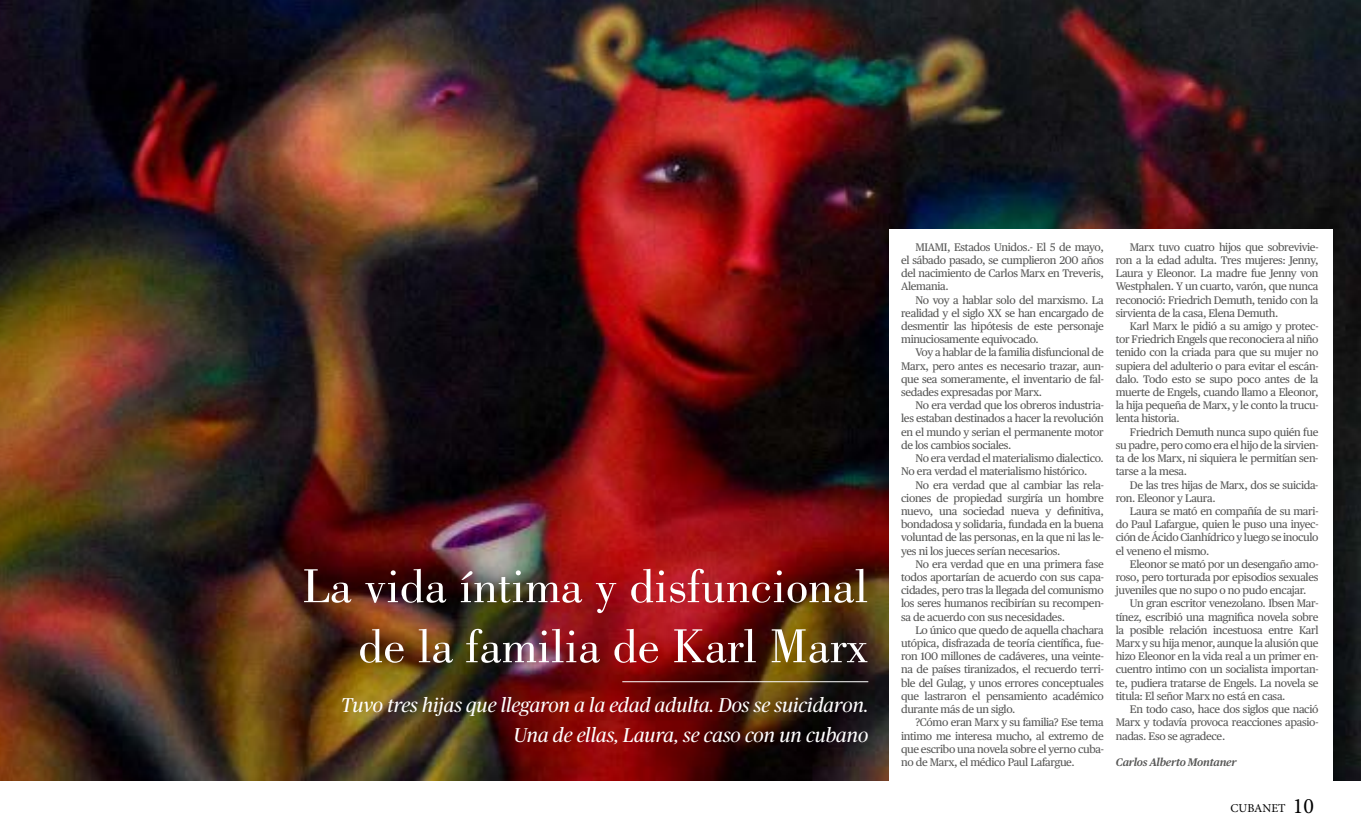
<style>
.page{position:relative;width:1361px;height:837px;background:#fff}
.page>*{position:absolute;margin:0;border:0;box-sizing:border-box;transform-origin:0 0}
.t1{font:50px/60px "Bodoni BT";color:#fff;text-align:right}
.t2{font:italic 20px/30px "Publico";color:#fff;text-align:right}
.t3{font:12px "Minion Pro";color:#000}
.t4{font:11px/13.2px "Publico Text";letter-spacing:-.03em;color:#575756;text-align:justify}
.t5{font:italic 600 11px "Publico Text";letter-spacing:-.02em;color:#575756}
.s1{font-size:22px}
</style>
<div class="page">
<img style="left:0;top:0;width:1361px;height:780px">
<div style="left:889px;top:229px;width:443px;height:562px;background:#fff"></div>
<hr style="left:622px;top:681px;width:246px;height:1px;background:#fff">
<h1 class="t1" style="left:302px;top:554px;width:567px">La vida íntima y disfuncional de la familia de Karl Marx</h1>
<h2 class="t2" style="left:341px;top:690px;width:529px">Tuvo tres hijas que llegaron a la edad adulta. Dos se suicidaron.<br>Una de ellas, Laura, se caso con un cubano</h2>
<p class="t4" style="left:901px;top:240px;width:204px;text-indent:14px">MIAMI, Estados Unidos.- El 5 de mayo, el sábado pasado, se cumplieron 200 años del nacimiento de Carlos Marx en Treveris, Alemania.</p>
<p class="t4" style="left:901px;top:293px;width:204px;text-indent:14px">No voy a hablar solo del marxismo. La realidad y el siglo XX se han encargado de desmentir las hipótesis de este personaje minuciosamente equivocado.</p>
<p class="t4" style="left:901px;top:346px;width:204px;text-indent:14px">Voy a hablar de la familia disfuncional de Marx, pero antes es necesario trazar, aun&shy;que sea someramente, el inventario de fal&shy;sedades expresadas por Marx.</p>
<p class="t4" style="left:901px;top:398px;width:204px;text-indent:14px">No era verdad que los obreros industria&shy;les estaban destinados a hacer la revolución en el mundo y serian el permanente motor de los cambios sociales.</p>
<p class="t4" style="left:901px;top:451px;width:204px;text-indent:14px">No era verdad el materialismo dialectico.<br>No era verdad el materialismo histórico.</p>
<p class="t4" style="left:901px;top:478px;width:204px;text-indent:14px">No era verdad que al cambiar las rela&shy;ciones de propiedad surgiría un hombre nuevo, una sociedad nueva y definitiva, bondadosa y solidaria, fundada en la buena voluntad de las personas, en la que ni las le&shy;yes ni los jueces serían necesarios.</p>
<p class="t4" style="left:901px;top:557px;width:204px;text-indent:14px">No era verdad que en una primera fase todos aportarían de acuerdo con sus capa&shy;cidades, pero tras la llegada del comunismo los seres humanos recibirían su recompen&shy;sa de acuerdo con sus necesidades.</p>
<p class="t4" style="left:901px;top:623px;width:204px;text-indent:14px">Lo único que quedo de aquella chachara utópica, disfrazada de teoría científica, fue&shy;ron 100 millones de cadáveres, una veinte&shy;na de países tiranizados, el recuerdo terri&shy;ble del Gulag, y unos errores conceptuales que lastraron el pensamiento académico durante más de un siglo.</p>
<p class="t4" style="left:901px;top:715px;width:204px;text-indent:14px">?Cómo eran Marx y su familia? Ese tema intimo me interesa mucho, al extremo de que escribo una novela sobre el yerno cuba&shy;no de Marx, el médico Paul Lafargue.</p>
<p class="t4" style="left:1116px;top:240px;width:204px;text-indent:14px">Marx tuvo cuatro hijos que sobrevivie&shy;ron a la edad adulta. Tres mujeres: Jenny, Laura y Eleonor. La madre fue Jenny von Westphalen. Y un cuarto, varón, que nunca reconoció: Friedrich Demuth, tenido con la sirvienta de la casa, Elena Demuth.</p>
<p class="t4" style="left:1116px;top:319px;width:204px;text-indent:14px">Karl Marx le pidió a su amigo y protec&shy;tor Friedrich Engels que reconociera al niño tenido con la criada para que su mujer no supiera del adulterio o para evitar el escán&shy;dalo. Todo esto se supo poco antes de la muerte de Engels, cuando llamo a Eleonor, la hija pequeña de Marx, y le conto la trucu&shy;lenta historia.</p>
<p class="t4" style="left:1116px;top:425px;width:204px;text-indent:14px">Friedrich Demuth nunca supo quién fue su padre, pero como era el hijo de la sirvien&shy;ta de los Marx, ni siquiera le permitían sen&shy;tarse a la mesa.</p>
<p class="t4" style="left:1116px;top:478px;width:204px;text-indent:14px">De las tres hijas de Marx, dos se suicida&shy;ron. Eleonor y Laura.</p>
<p class="t4" style="left:1116px;top:504px;width:204px;text-indent:14px">Laura se mató en compañía de su mari&shy;do Paul Lafargue, quien le puso una inyec&shy;ción de Ácido Cianhídrico y luego se inoculo el veneno el mismo.</p>
<p class="t4" style="left:1116px;top:557px;width:204px;text-indent:14px">Eleonor se mató por un desengaño amo&shy;roso, pero torturada por episodios sexuales juveniles que no supo o no pudo encajar.</p>
<p class="t4" style="left:1116px;top:596px;width:204px;text-indent:14px">Un gran escritor venezolano. Ibsen Mar&shy;tínez, escribió una magnifica novela sobre la posible relación incestuosa entre Karl Marx y su hija menor, aunque la alusión que hizo Eleonor en la vida real a un primer en&shy;cuentro intimo con un socialista importan&shy;te, pudiera tratarse de Engels. La novela se titula: El señor Marx no está en casa.</p>
<p class="t4" style="left:1116px;top:702px;width:204px;text-indent:14px">En todo caso, hace dos siglos que nació Marx y todavía provoca reacciones apasio&shy;nadas. Eso se agradece.</p>
<p class="t5" style="left:1116px;top:755px;width:122px">Carlos Alberto Montaner</p>
<p class="t3" style="left:1230px;top:800px;width:85px">CUBANET <span class="s1">10</span></p>
</div>
